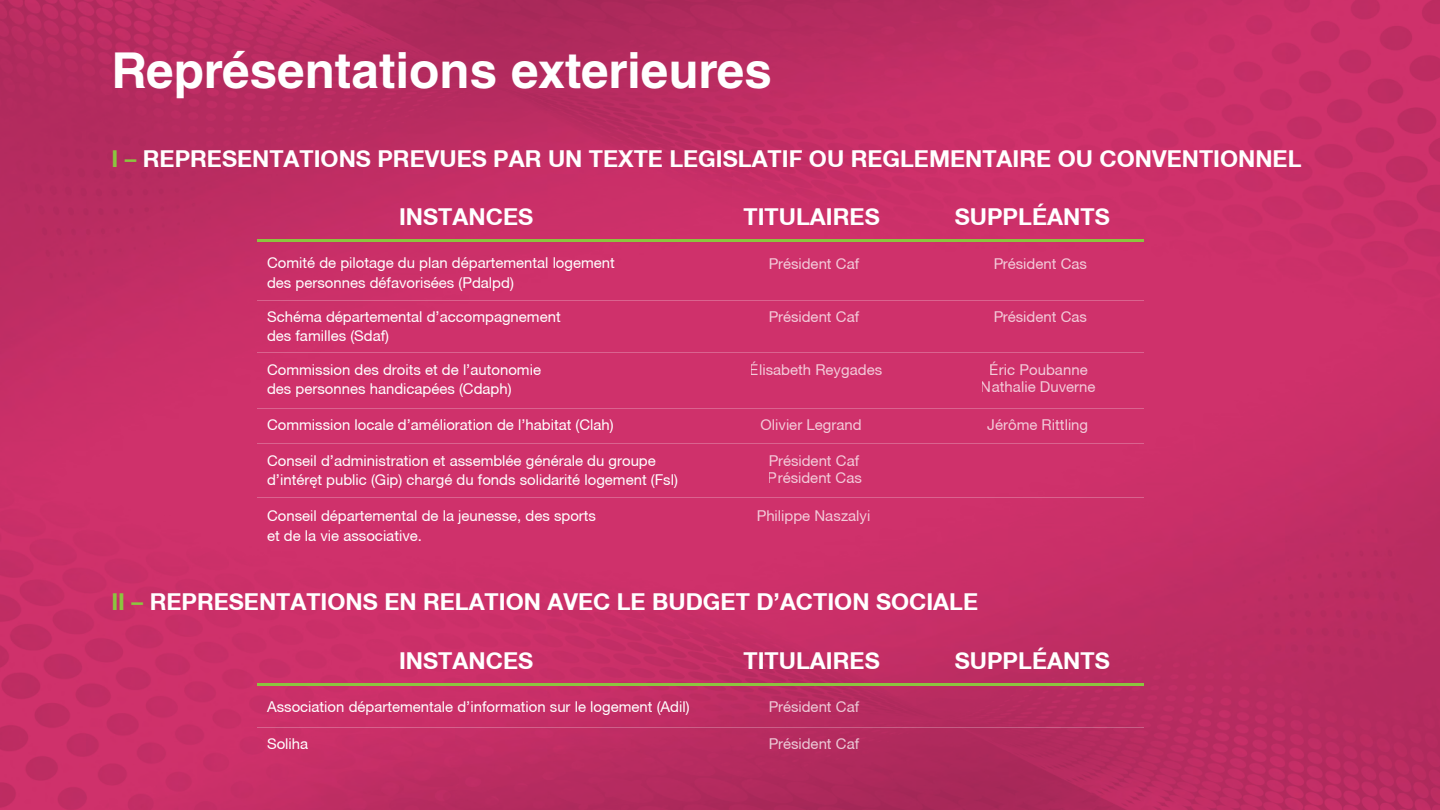
<style>
.page{position:relative;width:1440px;height:810px;background:#fff}
.page>*{position:absolute;margin:0;border:0;box-sizing:border-box;transform-origin:0 0}
.t1{font:700 49.5px "Helvetica LT Std";color:#fff}
.t2{font:700 23.25px "Helvetica Neue CE";color:#fff}
.t3{font:14.92px/19.5px "Helvetica Neue CE";color:#fff}
.s1{color:#8bc53f}
</style>
<div class="page">
<img style="left:0;top:0;width:1440px;height:810px">
<hr style="left:257px;top:239px;width:886px;height:3px;background:#8bc53f">
<hr style="left:257px;top:300px;width:886px;height:1px;background:#fff">
<hr style="left:257px;top:352px;width:886px;height:1px;background:#fff">
<hr style="left:257px;top:408px;width:886px;height:1px;background:#fff">
<hr style="left:257px;top:443px;width:886px;height:1px;background:#fff">
<hr style="left:257px;top:497px;width:886px;height:1px;background:#fff">
<hr style="left:257px;top:683px;width:886px;height:3px;background:#8bc53f">
<hr style="left:257px;top:727px;width:886px;height:1px;background:#fff">
<h1 class="t1" style="left:111px;top:40px;width:662px">Représentations exterieures</h1>
<h2 class="t2" style="left:111px;top:145px;width:1192px"><span class="s1">I –</span> REPRESENTATIONS PREVUES PAR UN TEXTE LEGISLATIF OU REGLEMENTAIRE OU CONVENTIONNEL</h2>
<h2 class="t2" style="left:399px;top:202px;width:136px">INSTANCES</h2>
<h2 class="t2" style="left:744px;top:202px;width:138px">TITULAIRES</h2>
<h2 class="t2" style="left:955px;top:202px;width:157px">SUPPLÉANTS</h2>
<p class="t3" style="left:267px;top:254px;width:349px">Comité de pilotage du plan départemental logement des personnes défavorisées (Pdalpd)</p>
<p class="t3" style="left:768px;top:254px;width:92px">Président Caf</p>
<p class="t3" style="left:993px;top:254px;width:96px">Président Cas</p>
<p class="t3" style="left:267px;top:307px;width:295px">Schéma départemental d’accompagnement des familles (Sdaf)</p>
<p class="t3" style="left:768px;top:307px;width:92px">Président Caf</p>
<p class="t3" style="left:993px;top:307px;width:96px">Président Cas</p>
<p class="t3" style="left:267px;top:360px;width:275px">Commission des droits et de l’autonomie des personnes handicapées (Cdaph)</p>
<p class="t3" style="left:750px;top:360px;width:134px">Élisabeth Reygades</p>
<p class="t3" style="left:981px;top:361px;width:116px;line-height:17.2px;text-align:center">Éric Poubanne<br>Nathalie Duverne</p>
<p class="t3" style="left:267px;top:415px;width:348px">Commission locale d’amélioration de l’habitat (Clah)</p>
<p class="t3" style="left:760px;top:415px;width:103px">Olivier Legrand</p>
<p class="t3" style="left:987px;top:415px;width:102px">Jérôme Rittling</p>
<p class="t3" style="left:267px;top:451px;width:412px">Conseil d’administration et assemblée générale du groupe d’intérêt public (Gip) chargé du fonds solidarité logement (Fsl)</p>
<p class="t3" style="left:768px;top:452px;width:96px;line-height:17.2px">Président Caf<br>Président Cas</p>
<p class="t3" style="left:267px;top:506px;width:331px">Conseil départemental de la jeunesse, des sports et de la vie associative.</p>
<p class="t3" style="left:757px;top:506px;width:115px">Philippe Naszalyi</p>
<h2 class="t2" style="left:111px;top:587px;width:868px"><span class="s1">II –</span> REPRESENTATIONS EN RELATION AVEC LE BUDGET D’ACTION SOCIALE</h2>
<h2 class="t2" style="left:399px;top:646px;width:136px">INSTANCES</h2>
<h2 class="t2" style="left:744px;top:646px;width:138px">TITULAIRES</h2>
<h2 class="t2" style="left:955px;top:646px;width:157px">SUPPLÉANTS</h2>
<p class="t3" style="left:267px;top:697px;width:424px">Association départementale d’information sur le logement (Adil)</p>
<p class="t3" style="left:768px;top:697px;width:92px">Président Caf</p>
<p class="t3" style="left:267px;top:734px;width:43px">Soliha</p>
<p class="t3" style="left:768px;top:734px;width:92px">Président Caf</p>
</div>
